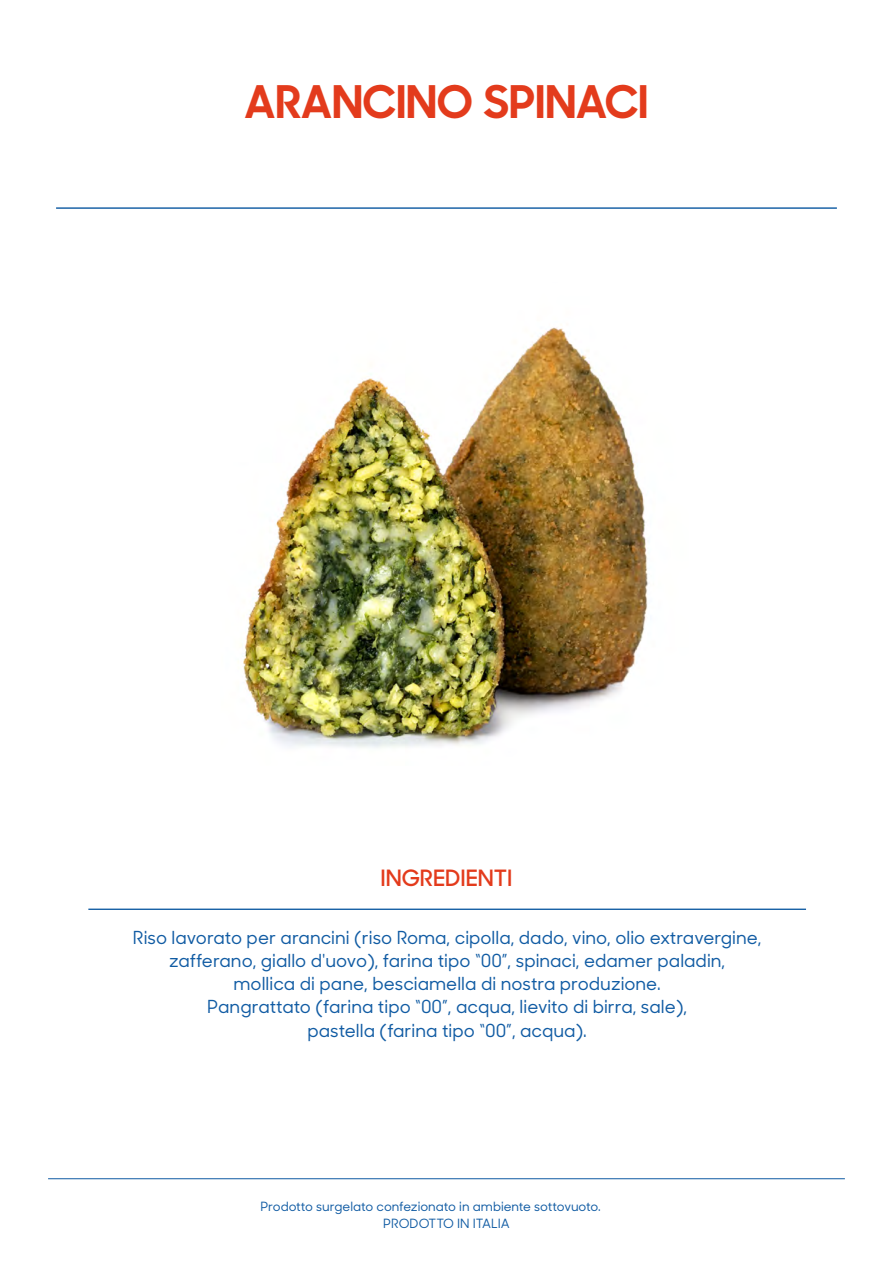
<style>
.page{position:relative;width:893px;height:1263px;background:#fff}
.page>*{position:absolute;margin:0;border:0;box-sizing:border-box;transform-origin:0 0}
.t1{font:700 45px "Sharp Sans No 1";color:#e33b1c}
.t2{font:600 22.5px "Sharp Sans No 1";color:#e33b1c}
.t3{font:500 18px/23.2px "Sharp Sans No 1";color:#105ba3;text-align:center}
.t4{font:500 12.75px/16.5px "Sharp Sans No 1";color:#105ba3}
</style>
<div class="page">
<hr style="left:48px;top:1178px;width:797px;height:1px;background:#105ba3">
<hr style="left:88px;top:908px;width:718px;height:2px;background:#105ba3">
<hr style="left:56px;top:207px;width:781px;height:2px;background:#105ba3">
<img style="left:240px;top:327px;width:408px;height:421px">
<h1 class="t1" style="left:244px;top:68px;width:406px">ARANCINO SPINACI</h1>
<p class="t2" style="left:380px;top:861px;width:134px">INGREDIENTI</p>
<p class="t3" style="left:133px;top:925px;width:630px">Riso lavorato per arancini (riso Roma, cipolla, dado, vino, olio extravergine, zafferano, giallo d'uovo), farina tipo “00”, spinaci, edamer paladin,<br>mollica di pane, besciamella di nostra produzione.<br>Pangrattato (farina tipo “00”, acqua, lievito di birra, sale),<br>pastella (farina tipo “00”, acqua).</p>
<p class="t4" style="left:383px;top:1198px;width:219px;text-indent:-123px">Prodotto surgelato confezionato in ambiente sottovuoto.<br>PRODOTTO IN ITALIA</p>
</div>
